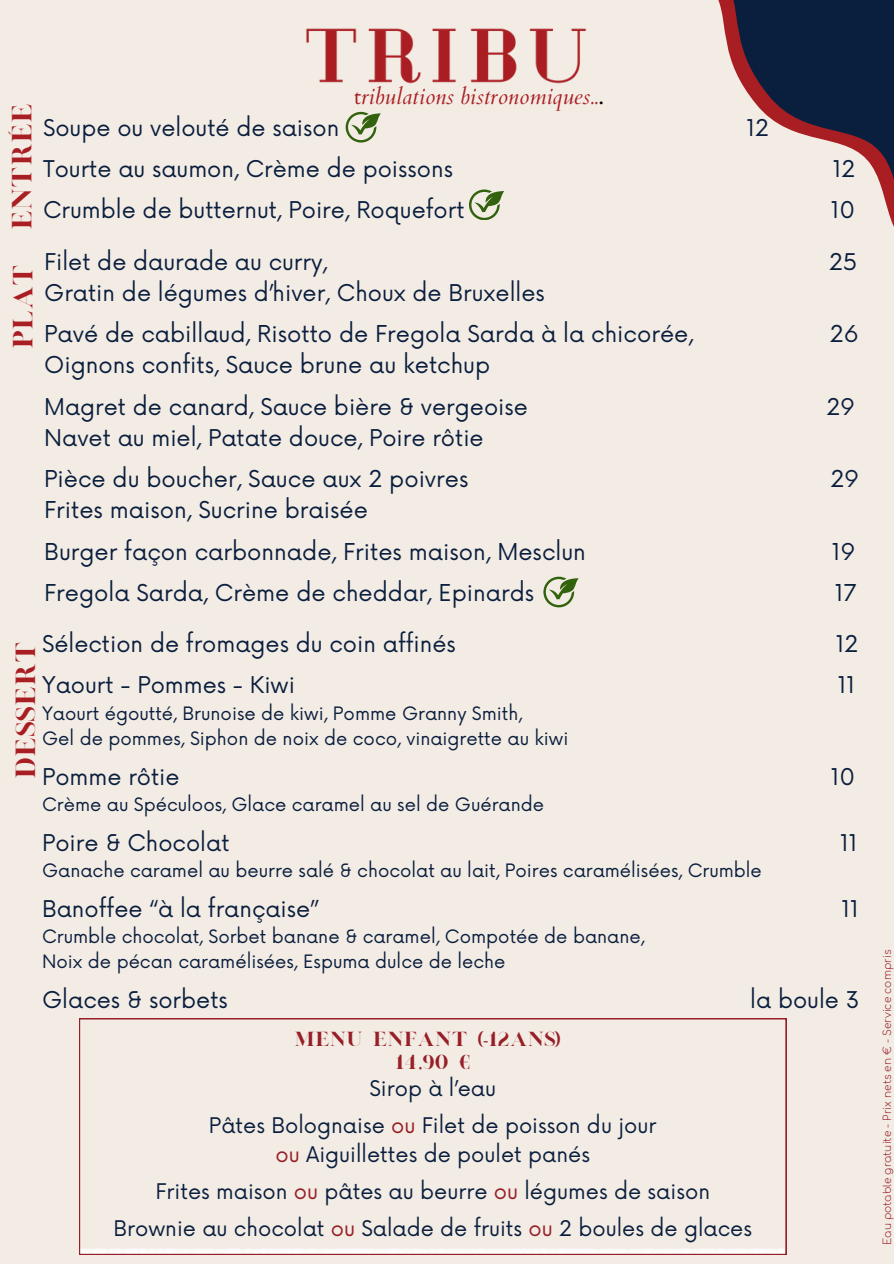
<style>
.page{position:relative;width:894px;height:1264px;background:#fff}
.page>*{position:absolute;margin:0;border:0;box-sizing:border-box;transform-origin:0 0}
.t1{font:22.65px "Now";color:#0a1e3e}
.t2{font:22.5px "Now";color:#0a1e3e}
.t3{font:italic 22.5px "Cardo";color:#aa1e23}
.t4{font:22.5px "London";color:#a91e22}
.t5{font:21px/29px "Now";color:#0a1e3e;text-align:center}
.t6{font:18px/25px "Now";color:#0a1e3e}
.t7{font:16.5px/23px "London";color:#971f27;text-align:center}
.t8{font:300 10.5px "Comfortaa";color:#971f27}
.s1{font-style:normal}
.s2{font-style:normal;color:#000}
.s3{color:#971f27}
</style>
<div class="page">
<div style="left:0;top:0;width:893px;height:1263px;background:#f3ece4"></div>
<img style="left:306px;top:28px;width:281px;height:56px">
<svg style="left:718px;top:0;width:175px;height:225px"></svg>
<svg style="left:543px;top:576px;width:35px;height:31px"></svg>
<svg style="left:79px;top:1018px;width:706px;height:236px"></svg>
<svg style="left:469px;top:189px;width:34px;height:31px"></svg>
<svg style="left:345px;top:112px;width:35px;height:30px"></svg>
<h1 class="t4" style="left:7px;top:230px;width:129px;rotate:-90deg">ENTRÉE</h1>
<h1 class="t4" style="left:8px;top:349px;width:87px;rotate:-90deg">PLAT</h1>
<h1 class="t3" style="left:354px;top:81px;width:251px"><span class="s1">t</span>ribulations bistronomiques..<span class="s2">.</span></h1>
<p class="t2" style="left:43px;top:115px;width:298px">Soupe ou velouté de saison</p>
<p class="t2" style="left:746px;top:115px;width:24px">12</p>
<p class="t2" style="left:43px;top:156px;width:411px">Tourte au saumon, Crème de poissons</p>
<p class="t2" style="left:832px;top:156px;width:24px">12</p>
<p class="t2" style="left:43px;top:198px;width:423px">Crumble de butternut, Poire, Roquefort</p>
<p class="t2" style="left:830px;top:198px;width:26px">10</p>
<h1 class="t2" style="left:44px;top:249px;width:284px">Filet de daurade au curry,</h1>
<h1 class="t2" style="left:829px;top:249px;width:29px">25</h1>
<h1 class="t2" style="left:44px;top:280px;width:502px">Gratin de légumes d’hiver, Choux de Bruxelles</h1>
<h1 class="t1" style="left:44px;top:321px;width:650px">Pavé de cabillaud, Risotto de Fregola Sarda à la chicorée,</h1>
<h1 class="t1" style="left:829px;top:321px;width:30px">26</h1>
<h1 class="t1" style="left:44px;top:352px;width:447px">Oignons confits, Sauce brune au ketchup</h1>
<h1 class="t2" style="left:44px;top:394px;width:485px">Magret de canard, Sauce bière &amp; vergeoise</h1>
<h1 class="t2" style="left:826px;top:394px;width:30px">29</h1>
<h1 class="t2" style="left:44px;top:425px;width:441px">Navet au miel, Patate douce, Poire rôtie</h1>
<h1 class="t1" style="left:44px;top:466px;width:425px">Pièce du boucher, Sauce aux 2 poivres</h1>
<h1 class="t1" style="left:830px;top:466px;width:30px">29</h1>
<h1 class="t1" style="left:44px;top:497px;width:325px">Frites maison, Sucrine braisée</h1>
<p class="t1" style="left:44px;top:539px;width:543px">Burger façon carbonnade, Frites maison, Mesclun</p>
<p class="t1" style="left:831px;top:539px;width:25px">19</p>
<p class="t1" style="left:44px;top:580px;width:491px">Fregola Sarda, Crème de cheddar, Epinards</p>
<p class="t1" style="left:834px;top:580px;width:23px">17</p>
<h1 class="t2" style="left:42px;top:631px;width:415px">Sélection de fromages du coin affinés</h1>
<h1 class="t2" style="left:835px;top:631px;width:24px">12</h1>
<h1 class="t2" style="left:42px;top:672px;width:254px">Yaourt - Pommes - Kiwi</h1>
<h1 class="t2" style="left:837px;top:672px;width:19px">11</h1>
<h1 class="t6" style="left:42px;top:701px;width:527px">Yaourt égoutté, Brunoise de kiwi, Pomme Granny Smith,<br>Gel de pommes, Siphon de noix de coco, vinaigrette au kiwi</h1>
<h1 class="t2" style="left:42px;top:763px;width:139px">Pomme rôtie</h1>
<h1 class="t2" style="left:830px;top:763px;width:26px">10</h1>
<h1 class="t6" style="left:42px;top:792px;width:503px">Crème au Spéculoos, Glace caramel au sel de Guérande</h1>
<h1 class="t2" style="left:42px;top:830px;width:189px">Poire &amp; Chocolat</h1>
<h1 class="t2" style="left:839px;top:830px;width:19px">11</h1>
<h1 class="t6" style="left:42px;top:859px;width:721px">Ganache caramel au beurre salé &amp; chocolat au lait, Poires caramélisées, Crumble</h1>
<h1 class="t2" style="left:42px;top:896px;width:278px">Banoffee “à la française”</h1>
<h1 class="t2" style="left:841px;top:896px;width:19px">11</h1>
<h1 class="t6" style="left:42px;top:925px;width:604px">Crumble chocolat, Sorbet banane &amp; caramel, Compotée de banane,<br>Noix de pécan caramélisées, Espuma dulce de leche</h1>
<h1 class="t2" style="left:42px;top:987px;width:187px">Glaces &amp; sorbets</h1>
<h1 class="t2" style="left:750px;top:987px;width:111px">la boule 3</h1>
<p class="t4" style="left:10px;top:779px;width:139px;rotate:-90deg">DESSERT</p>
<h2 class="t7" style="left:294px;top:1029px;width:268px">MENU ENFANT (-12ANS)<br>14,90 €</h2>
<h2 class="t5" style="left:369px;top:1075px;width:128px">Sirop à l’eau</h2>
<h2 class="t5" style="left:209px;top:1112px;width:449px">Pâtes Bolognaise <span class="s3">ou</span> Filet de poisson du jour <span class="s3">ou</span> Aiguillettes de poulet panés</h2>
<h2 class="t5" style="left:155px;top:1178px;width:556px">Frites maison <span class="s3">ou</span> pâtes au beurre <span class="s3">ou</span> légumes de saison</h2>
<h2 class="t5" style="left:113px;top:1215px;width:640px">Brownie au chocolat <span class="s3">ou</span> Salade de fruits <span class="s3">ou</span> 2 boules de glaces</h2>
<h1 class="t8" style="left:881px;top:1244px;width:296px;rotate:-90deg">Eau potable gratuite - Prix nets en € - Service compris</h1>
</div>
